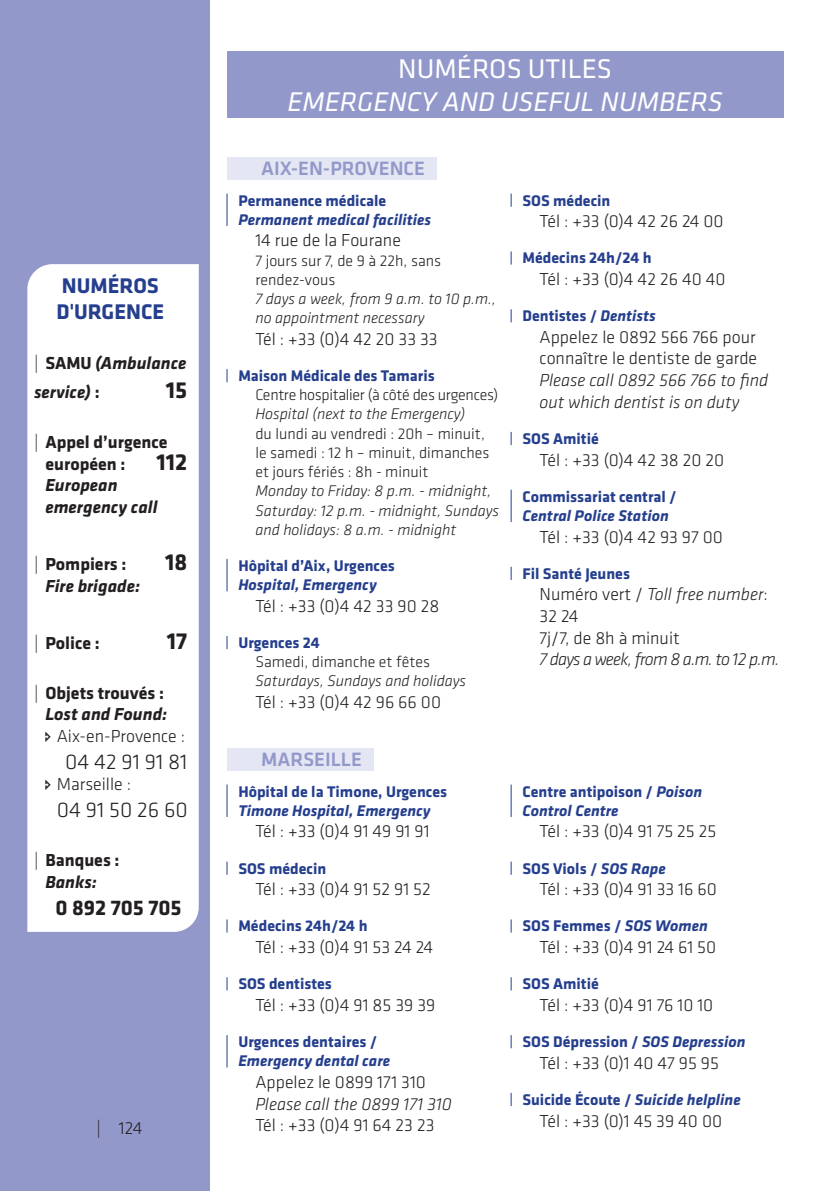
<style>
.page{position:relative;width:840px;height:1191px;background:#fff}
.page>*{position:absolute;margin:0;border:0;box-sizing:border-box;transform-origin:0 0}
.t1{font:italic 28px "Klavika Basic";color:#fff}
.t2{font:28px "Klavika Basic";color:#fff}
.t3{font:700 24px "Klavika Basic";color:#231f20}
.t4{font:300 22px "Klavika Basic";color:#231f20}
.t5{font:700 22px/26.4px "Klavika Basic";color:#253f8e}
.t6{font:700 22px "Klavika Basic";letter-spacing:-.005em;color:#231f20}
.t7{font:500 20px "Klavika Basic";color:#9398cb}
.t8{font:300 18px/21.6px "Klavika Basic";color:#231f20}
.t9{font:700 18px/21.6px "Klavika Basic";color:#231f20}
.t10{font:italic 300 18px/21.6px "Klavika Basic";color:#231f20}
.t11{font:italic 700 18px/28.8px "Klavika Basic";color:#231f20}
.t12{font:italic 300 18px "Klavika Basic";letter-spacing:-.04em;color:#231f20}
.t13{font:700 16px "Klavika Basic";color:#253f8e}
.t14{font:italic 300 16px/19.2px "Klavika Basic";color:#231f20}
.t15{font:italic 700 16px/19.2px "Klavika Basic";color:#253f8e}
.t16{font:300 16px/19.2px "Klavika Basic";color:#231f20}
.t17{font:300 16px "Klavika Basic";letter-spacing:-.02em;color:#231f20}
.s1{font-weight:300;font-style:normal}
.s2{font-style:normal}
.s3{font-weight:300}
.s4{font-style:italic}
</style>
<div class="page">
<div style="left:227px;top:51px;width:555px;height:34px;background:#9398cb"></div>
<div style="left:227px;top:85px;width:555px;height:33px;background:#9398cb"></div>
<div style="left:227px;top:157px;width:209px;height:23px;background:#e5e6f3"></div>
<hr style="left:226px;top:194px;width:1px;height:32px;background:#253f8e">
<svg style="left:226px;top:369px;width:1px;height:13px"></svg>
<hr style="left:226px;top:559px;width:1px;height:32px;background:#253f8e">
<svg style="left:226px;top:636px;width:1px;height:13px"></svg>
<svg style="left:510px;top:194px;width:1px;height:13px"></svg>
<svg style="left:510px;top:251px;width:1px;height:13px"></svg>
<svg style="left:510px;top:309px;width:1px;height:13px"></svg>
<svg style="left:510px;top:432px;width:1px;height:13px"></svg>
<hr style="left:510px;top:490px;width:1px;height:32px;background:#253f8e">
<svg style="left:510px;top:567px;width:1px;height:13px"></svg>
<div style="left:227px;top:748px;width:146px;height:23px;background:#e5e6f3"></div>
<hr style="left:226px;top:784px;width:1px;height:33px;background:#253f8e">
<svg style="left:226px;top:861px;width:1px;height:13px"></svg>
<svg style="left:226px;top:919px;width:1px;height:13px"></svg>
<svg style="left:226px;top:977px;width:1px;height:13px"></svg>
<hr style="left:226px;top:1035px;width:1px;height:32px;background:#253f8e">
<hr style="left:510px;top:784px;width:1px;height:33px;background:#253f8e">
<svg style="left:510px;top:861px;width:1px;height:13px"></svg>
<svg style="left:510px;top:919px;width:1px;height:13px"></svg>
<svg style="left:510px;top:977px;width:1px;height:13px"></svg>
<svg style="left:510px;top:1035px;width:1px;height:13px"></svg>
<svg style="left:510px;top:1093px;width:1px;height:13px"></svg>
<div style="left:0;top:0;width:209px;height:1191px;background:#9398cb"></div>
<svg style="left:198px;top:264px;width:1px;height:648px"></svg>
<div style="left:27px;top:264px;width:171px;height:668px;background:#fff"></div>
<svg style="left:45px;top:731px;width:6px;height:11px"></svg>
<svg style="left:45px;top:779px;width:6px;height:11px"></svg>
<p class="t5" style="left:56px;top:271px;width:109px">NUMÉROS<br>D'URGENCE</p>
<p class="t11" style="left:34px;top:348px;width:154px"><span class="s1">|</span> <span class="s2">SAMU</span> (Ambulance service) <span class="s2">:</span></p>
<h2 class="t3" style="left:166px;top:373px;width:23px">15</h2>
<p class="t9" style="left:45px;top:430px;width:123px;text-indent:-11px"><span class="s3">|</span> Appel d’urgence européen :</p>
<h2 class="t3" style="left:156px;top:444px;width:32px">112</h2>
<p class="t11" style="left:45px;top:474px;width:114px;line-height:21.6px">European emergency call</p>
<p class="t9" style="left:34px;top:552px;width:94px"><span class="s3">|</span> Pompiers :</p>
<h2 class="t3" style="left:165px;top:545px;width:24px">18</h2>
<p class="t11" style="left:45px;top:570px;width:96px">Fire brigade:</p>
<p class="t9" style="left:34px;top:631px;width:67px"><span class="s3">|</span> Police :</p>
<h2 class="t3" style="left:167px;top:623px;width:22px">17</h2>
<p class="t9" style="left:34px;top:681px;width:135px;text-align:right"><span class="s3">|</span> Objets trouvés :<br><span class="s4">Lost and Found:</span></p>
<p class="t8" style="left:57px;top:725px;width:130px">Aix-en-Provence :</p>
<p class="t4" style="left:65px;top:748px;width:124px">04 42 91 91 81</p>
<p class="t8" style="left:57px;top:773px;width:76px">Marseille :</p>
<p class="t4" style="left:57px;top:796px;width:132px">04 91 50 26 60</p>
<p class="t9" style="left:45px;top:849px;width:76px;text-indent:-11px"><span class="s3">|</span> Banques :<br><span class="s4">Banks:</span></p>
<p class="t6" style="left:55px;top:891px;width:128px">0 892 705 705</p>
<p class="t8" style="left:96px;top:1117px;width:47px">| 124</p>
<h1 class="t2" style="left:398px;top:50px;width:215px">NUMÉROS UTILES</h1>
<h1 class="t1" style="left:287px;top:84px;width:436px">EMERGENCY AND USEFUL NUMBERS</h1>
<p class="t7" style="left:261px;top:155px;width:165px">AIX-EN-PROVENCE</p>
<p class="t13" style="left:238px;top:189px;width:149px">Permanence médicale</p>
<p class="t15" style="left:238px;top:209px;width:194px">Permanent medical facilities</p>
<p class="t8" style="left:255px;top:229px;width:147px">14 rue de la Fourane</p>
<p class="t16" style="left:255px;top:250px;width:187px">7 jours sur 7, de 9 à 22h, sans rendez-vous</p>
<p class="t14" style="left:255px;top:289px;width:242px">7 days a week, from 9 a.m. to 10 p.m., no appointment necessary</p>
<p class="t8" style="left:255px;top:328px;width:184px">Tél : +33 (0)4 42 20 33 33</p>
<p class="t13" style="left:238px;top:364px;width:198px">Maison Médicale des Tamaris</p>
<p class="t17" style="left:255px;top:385px;width:244px">Centre hospitalier (à côté des urgences)</p>
<p class="t14" style="left:255px;top:404px;width:211px">Hospital (next to the Emergency)</p>
<p class="t16" style="left:255px;top:423px;width:235px">du lundi au vendredi : 20h – minuit, le samedi : 12 h – minuit, dimanches et jours fériés : 8h - minuit</p>
<p class="t14" style="left:255px;top:481px;width:245px">Monday to Friday: 8 p.m. - midnight,<br>Saturday: 12 p.m. - midnight, Sundays and holidays: 8 a.m. - midnight</p>
<p class="t13" style="left:238px;top:554px;width:158px">Hôpital d’Aix, Urgences</p>
<p class="t15" style="left:238px;top:574px;width:140px">Hospital, Emergency</p>
<p class="t8" style="left:255px;top:595px;width:185px">Tél : +33 (0)4 42 33 90 28</p>
<p class="t13" style="left:238px;top:631px;width:83px">Urgences 24</p>
<p class="t16" style="left:255px;top:652px;width:176px">Samedi, dimanche et fêtes</p>
<p class="t14" style="left:255px;top:671px;width:212px">Saturdays, Sundays and holidays</p>
<p class="t8" style="left:255px;top:691px;width:187px">Tél : +33 (0)4 42 96 66 00</p>
<p class="t7" style="left:261px;top:746px;width:102px">MARSEILLE</p>
<p class="t13" style="left:238px;top:779px;width:210px">Hôpital de la Timone, Urgences</p>
<p class="t15" style="left:238px;top:800px;width:194px">Timone Hospital, Emergency</p>
<p class="t8" style="left:255px;top:820px;width:175px">Tél : +33 (0)4 91 49 91 91</p>
<p class="t13" style="left:238px;top:856px;width:89px">SOS médecin</p>
<p class="t8" style="left:255px;top:878px;width:177px">Tél : +33 (0)4 91 52 91 52</p>
<p class="t13" style="left:238px;top:914px;width:131px">Médecins 24h/24 h</p>
<p class="t8" style="left:255px;top:936px;width:179px">Tél : +33 (0)4 91 53 24 24</p>
<p class="t13" style="left:238px;top:972px;width:95px">SOS dentistes</p>
<p class="t8" style="left:255px;top:994px;width:181px">Tél : +33 (0)4 91 85 39 39</p>
<p class="t13" style="left:238px;top:1030px;width:140px">Urgences dentaires /</p>
<p class="t15" style="left:238px;top:1050px;width:153px">Emergency dental care</p>
<p class="t8" style="left:255px;top:1071px;width:172px">Appelez le 0899 171 310</p>
<p class="t10" style="left:255px;top:1092px;width:198px">Please call the 0899 171 310</p>
<p class="t8" style="left:255px;top:1114px;width:181px">Tél : +33 (0)4 91 64 23 23</p>
<p class="t13" style="left:522px;top:189px;width:89px">SOS médecin</p>
<p class="t8" style="left:539px;top:210px;width:186px">Tél : +33 (0)4 42 26 24 00</p>
<p class="t13" style="left:522px;top:246px;width:131px">Médecins 24h/24 h</p>
<p class="t8" style="left:539px;top:268px;width:187px">Tél : +33 (0)4 42 26 40 40</p>
<p class="t13" style="left:522px;top:304px;width:135px">Dentistes / <span class="s4">Dentists</span></p>
<p class="t8" style="left:539px;top:326px;width:219px">Appelez le 0892 566 766 pour connaître le dentiste de garde</p>
<p class="t10" style="left:539px;top:369px;width:230px">Please call 0892 566 766 to find out which dentist is on duty</p>
<p class="t13" style="left:522px;top:427px;width:78px">SOS Amitié</p>
<p class="t8" style="left:539px;top:448px;width:186px">Tél : +33 (0)4 42 38 20 20</p>
<p class="t13" style="left:522px;top:485px;width:156px">Commissariat central /</p>
<p class="t15" style="left:522px;top:505px;width:148px">Central Police Station</p>
<p class="t8" style="left:539px;top:525px;width:185px">Tél : +33 (0)4 42 93 97 00</p>
<p class="t13" style="left:522px;top:562px;width:109px">Fil Santé Jeunes</p>
<p class="t8" style="left:539px;top:583px;width:230px">Numéro vert / <span class="s4">Toll free number</span>:<br>32 24<br>7j/7, de 8h à minuit</p>
<p class="t12" style="left:539px;top:648px;width:241px">7 days a week, from 8 a.m. to 12 p.m.</p>
<p class="t15" style="left:522px;top:781px;width:181px"><span class="s2">Centre antipoison /</span> Poison<br>Control Centre</p>
<p class="t8" style="left:539px;top:820px;width:178px">Tél : +33 (0)4 91 75 25 25</p>
<p class="t13" style="left:522px;top:856px;width:145px">SOS Viols / <span class="s4">SOS Rape</span></p>
<p class="t8" style="left:539px;top:878px;width:179px">Tél : +33 (0)4 91 33 16 60</p>
<p class="t13" style="left:522px;top:914px;width:187px">SOS Femmes / <span class="s4">SOS Women</span></p>
<p class="t8" style="left:539px;top:936px;width:178px">Tél : +33 (0)4 91 24 61 50</p>
<p class="t13" style="left:522px;top:972px;width:78px">SOS Amitié</p>
<p class="t8" style="left:539px;top:994px;width:175px">Tél : +33 (0)4 91 76 10 10</p>
<p class="t13" style="left:522px;top:1030px;width:224px">SOS Dépression / <span class="s4">SOS Depression</span></p>
<p class="t8" style="left:539px;top:1051px;width:181px">Tél : +33 (0)1 40 47 95 95</p>
<p class="t15" style="left:522px;top:1089px;width:220px"><span class="s2">Suicide Écoute /</span> Suicide helpline</p>
<p class="t8" style="left:539px;top:1109px;width:184px">Tél : +33 (0)1 45 39 40 00</p>
</div>
